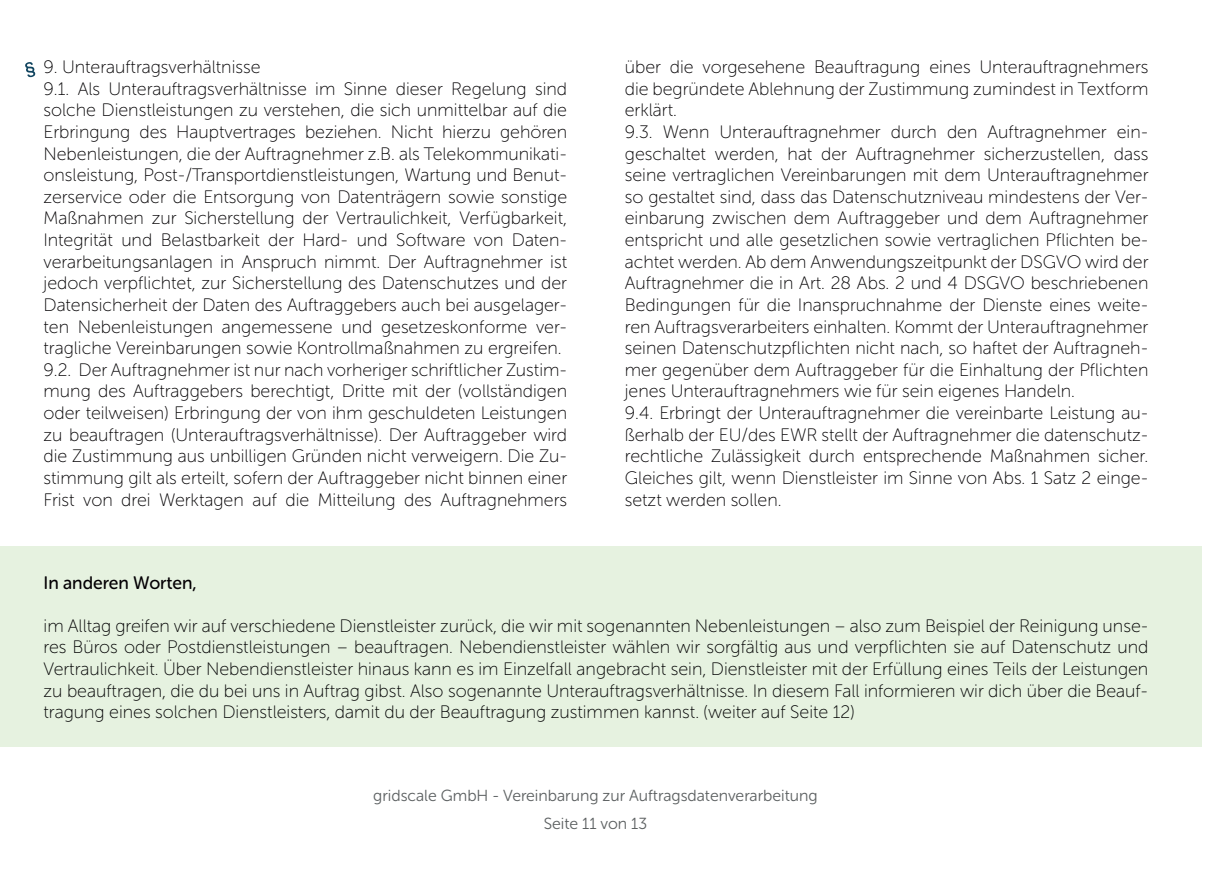
<style>
.page{position:relative;width:1208px;height:874px;background:#fff}
.page>*{position:absolute;margin:0;border:0;box-sizing:border-box;transform-origin:0 0}
.t1{font:18px/21.6px "Museo Sans Rounded 100";color:#030003}
.t2{font:18px/21.6px "Museo Sans Rounded 100";color:#000001;text-align:justify}
.t3{font:18px "Museo Sans Rounded 500";color:#030003}
.t4{font:16px "Museo Sans Rounded 300";color:#5d6162}
</style>
<div class="page">
<div style="left:0;top:546px;width:1201px;height:200px;background:#e6f2e0"></div>
<svg style="left:25px;top:62px;width:10px;height:15px"></svg>
<p class="t1" style="left:44px;top:56px;width:525px">9. Unterauftragsverhältnisse<br>9.1. Als Unterauftragsverhältnisse im Sinne dieser Regelung sind solche Dienstleistungen zu verstehen, die sich unmittelbar auf die Erbringung des Hauptvertrages beziehen. Nicht hierzu gehören Nebenleistungen, die der Auftragnehmer z.B. als Telekommunikati&shy;onsleistung, Post-/Transportdienstleistungen, Wartung und Benut&shy;zerservice oder die Entsorgung von Datenträgern sowie sonstige Maßnahmen zur Sicherstellung der Vertraulichkeit, Verfügbarkeit, Integrität und Belastbarkeit der Hard- und Software von Daten&shy;verarbeitungsanlagen in Anspruch nimmt. Der Auftragnehmer ist jedoch verpflichtet, zur Sicherstellung des Datenschutzes und der Datensicherheit der Daten des Auftraggebers auch bei ausgelager&shy;ten Nebenleistungen angemessene und gesetzeskonforme ver&shy;tragliche Vereinbarungen sowie Kontrollmaßnahmen zu ergreifen.<br>9.2. Der Auftragnehmer ist nur nach vorheriger schriftlicher Zustim&shy;mung des Auftraggebers berechtigt, Dritte mit der (vollständigen oder teilweisen) Erbringung der von ihm geschuldeten Leistungen zu beauftragen (Unterauftragsverhältnisse). Der Auftraggeber wird die Zustimmung aus unbilligen Gründen nicht verweigern. Die Zu&shy;stimmung gilt als erteilt, sofern der Auftraggeber nicht binnen einer Frist von drei Werktagen auf die Mitteilung des Auftragnehmers</p>
<p class="t1" style="left:625px;top:56px;width:525px">über die vorgesehene Beauftragung eines Unterauftragnehmers die begründete Ablehnung der Zustimmung zumindest in Textform erklärt.<br>9.3. Wenn Unterauftragnehmer durch den Auftragnehmer ein&shy;geschaltet werden, hat der Auftragnehmer sicherzustellen, dass seine vertraglichen Vereinbarungen mit dem Unterauftragnehmer so gestaltet sind, dass das Datenschutzniveau mindestens der Ver&shy;einbarung zwischen dem Auftraggeber und dem Auftragnehmer entspricht und alle gesetzlichen sowie vertraglichen Pflichten be&shy;achtet werden. Ab dem Anwendungszeitpunkt der DSGVO wird der Auftragnehmer die in Art. 28 Abs. 2 und 4 DSGVO beschriebenen Bedingungen für die Inanspruchnahme der Dienste eines weite&shy;ren Auftragsverarbeiters einhalten. Kommt der Unterauftragnehmer seinen Datenschutzpflichten nicht nach, so haftet der Auftragneh&shy;mer gegenüber dem Auftraggeber für die Einhaltung der Pflichten jenes Unterauftragnehmers wie für sein eigenes Handeln.<br>9.4. Erbringt der Unterauftragnehmer die vereinbarte Leistung au&shy;ßerhalb der EU/des EWR stellt der Auftragnehmer die datenschutz&shy;rechtliche Zulässigkeit durch entsprechende Maßnahmen sicher.<br>Gleiches gilt, wenn Dienstleister im Sinne von Abs. 1 Satz 2 einge&shy;setzt werden sollen.</p>
<p class="t3" style="left:44px;top:572px;width:155px">In anderen Worten,</p>
<p class="t2" style="left:44px;top:614px;width:1106px">im Alltag greifen wir auf verschiedene Dienstleister zurück, die wir mit sogenannten Nebenleistungen – also zum Beispiel der Reinigung unse&shy;res Büros oder Postdienstleistungen – beauftragen. Nebendienstleister wählen wir sorgfältig aus und verpflichten sie auf Datenschutz und Vertraulichkeit. Über Nebendienstleister hinaus kann es im Einzelfall angebracht sein, Dienstleister mit der Erfüllung eines Teils der Leistungen zu beauftragen, die du bei uns in Auftrag gibst. Also sogenannte Unterauftragsverhältnisse. In diesem Fall informieren wir dich über die Beauf&shy;tragung eines solchen Dienstleisters, damit du der Beauftragung zustimmen kannst. (weiter auf Seite 12)</p>
<p class="t4" style="left:373px;top:786px;width:446px">gridscale GmbH - Vereinbarung zur Auftragsdatenverarbeitung</p>
<p class="t4" style="left:544px;top:813px;width:105px">Seite 11 von 13</p>
</div>
